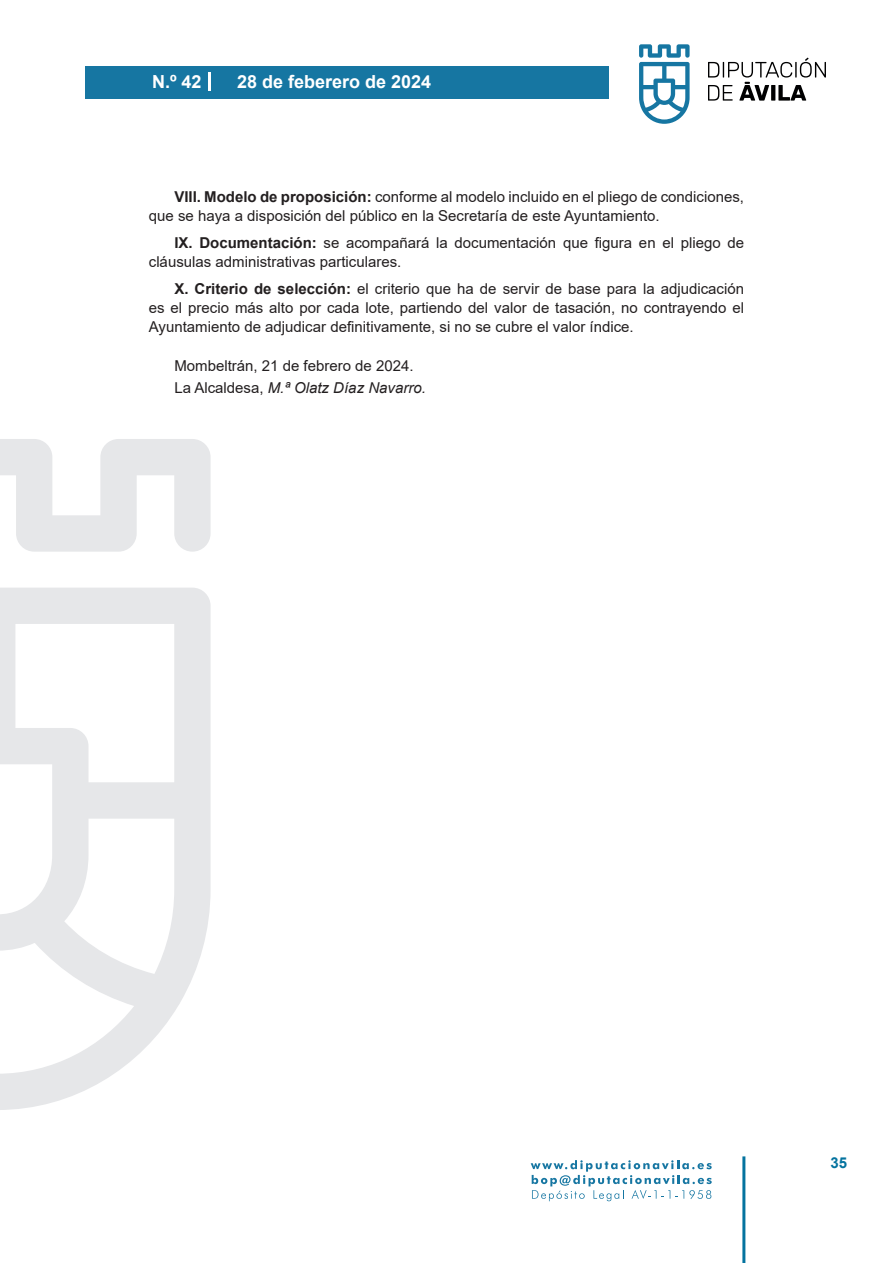
<style>
.page{position:relative;width:893px;height:1263px;background:#fff}
.page>*{position:absolute;margin:0;border:0;box-sizing:border-box;transform-origin:0 0}
.t1{font:700 18px "Arial";color:#fff}
.texto_normal{font:15px/18.8px "Arial";color:#231f20}
.firma{font:italic 15px "Arial";color:#231f20}
.fecha{font:15px "Arial";color:#231f20}
.t2{font:700 15px "Arial";color:#04739f}
.s1{font-weight:700}
.s2{font-style:normal}
</style>
<div class="page">
<svg style="left:531px;top:1160px;width:181px;height:41px"></svg>
<div style="left:85px;top:66px;width:523px;height:33px;background:#1676a2"></div>
<svg style="left:639px;top:44px;width:51px;height:80px"></svg>
<svg style="left:708px;top:58px;width:118px;height:43px"></svg>
<hr style="left:742px;top:1156px;width:3px;height:107px;background:#04739f">
<svg style="left:208px;top:72px;width:2px;height:18px"></svg>
<svg style="left:0;top:439px;width:211px;height:671px"></svg>
<p class="t1" style="left:152px;top:69px;width:51px">N.º 42</p>
<p class="t1" style="left:237px;top:69px;width:196px">28 de feberero de 2024</p>
<p class="texto_normal" style="left:149px;top:188px;width:597px;text-indent:26px"><span class="s1">VIII. Modelo de proposición:</span> conforme al modelo incluido en el pliego de condiciones, que se haya a disposición del público en la Secretaría de este Ayuntamiento.</p>
<p class="texto_normal" style="left:149px;top:234px;width:597px;text-indent:26px"><span class="s1">IX. Documentación:</span> se acompañará la documentación que figura en el pliego de cláusulas administrativas particulares.</p>
<p class="texto_normal" style="left:149px;top:280px;width:597px;text-align:justify;text-indent:26px"><span class="s1">X. Criterio de selección:</span> el criterio que ha de servir de base para la adjudicación es el precio más alto por cada lote, partiendo del valor de tasación, no contrayendo el Ayuntamiento de adjudicar definitivamente, si no se cubre el valor índice.</p>
<p class="fecha" style="left:174px;top:355px;width:241px">Mombeltrán, 21 de febrero de 2024.</p>
<p class="firma" style="left:174px;top:378px;width:253px"><span class="s2">La Alcaldesa,</span> M.ª Olatz Díaz Navarro.</p>
<p class="t2" style="left:831px;top:1152px;width:18px">35</p>
</div>
